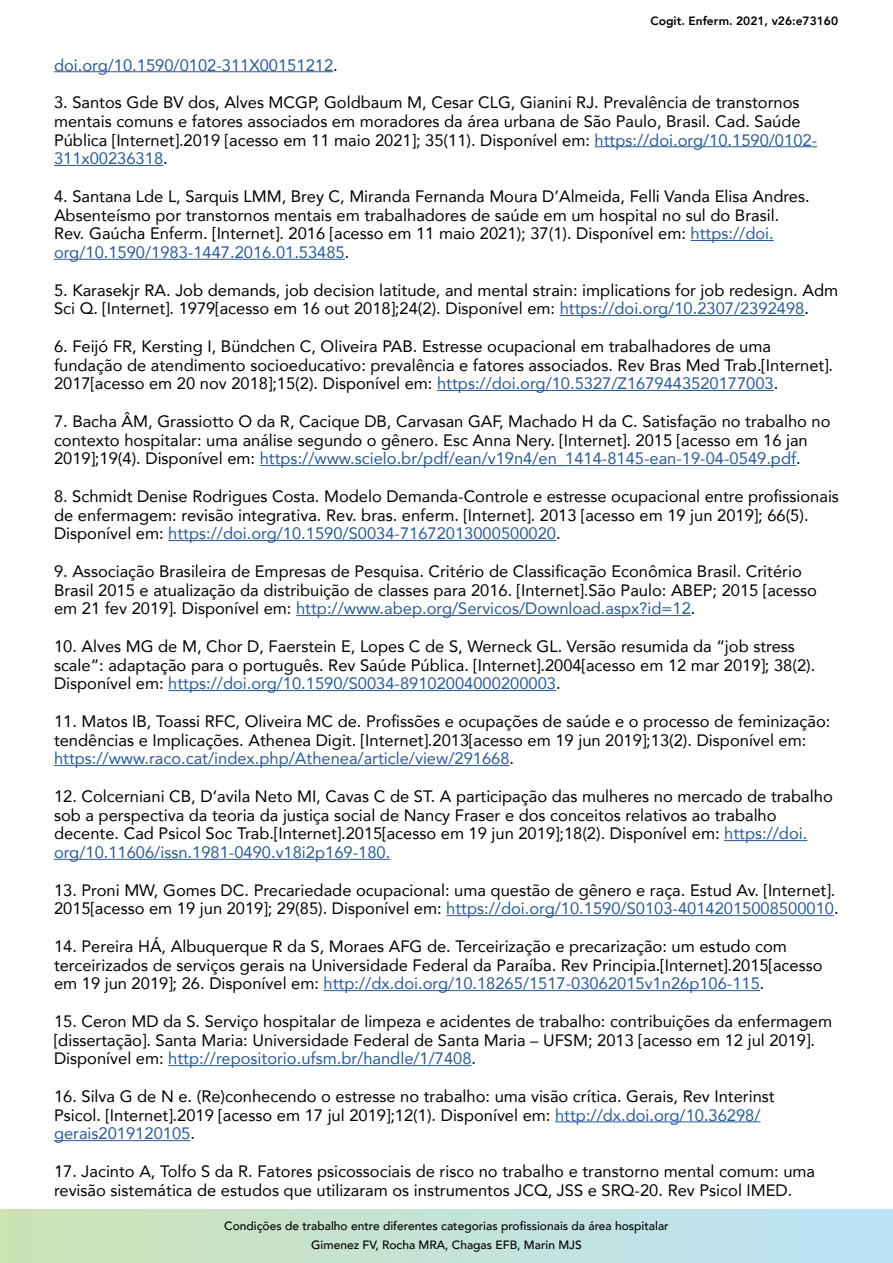
<style>
.page{position:relative;width:893px;height:1263px;background:#fff}
.page>*{position:absolute;margin:0;border:0;box-sizing:border-box;transform-origin:0 0}
.t1{font:16.5px/18.8px "Avenir";color:#000}
.t2{font:16.5px "Avenir";color:#275b9b}
.t3{font:500 12px/18.6px "Avenir";color:#000;text-align:center}
.t4{font:800 12px "Avenir";color:#000}
.s1{color:#000}
.s2{color:#275b9b}
</style>
<div class="page">
<svg style="left:0;top:1209px;width:893px;height:54px;background:#c4e2d6"></svg>
<hr style="left:54px;top:71px;width:279px;height:1px;background:#275b9b">
<hr style="left:595px;top:146px;width:222px;height:1px;background:#275b9b">
<hr style="left:54px;top:165px;width:109px;height:1px;background:#275b9b">
<hr style="left:691px;top:240px;width:83px;height:1px;background:#275b9b">
<hr style="left:54px;top:259px;width:291px;height:1px;background:#275b9b">
<hr style="left:560px;top:315px;width:244px;height:1px;background:#275b9b">
<hr style="left:437px;top:390px;width:337px;height:1px;background:#275b9b">
<hr style="left:260px;top:465px;width:536px;height:1px;background:#275b9b">
<hr style="left:168px;top:540px;width:388px;height:1px;background:#275b9b">
<hr style="left:296px;top:615px;width:395px;height:1px;background:#275b9b">
<hr style="left:168px;top:690px;width:388px;height:1px;background:#275b9b">
<hr style="left:54px;top:765px;width:455px;height:1px;background:#275b9b">
<hr style="left:724px;top:840px;width:83px;height:1px;background:#275b9b">
<hr style="left:54px;top:859px;width:336px;height:1px;background:#275b9b">
<hr style="left:446px;top:915px;width:388px;height:1px;background:#275b9b">
<hr style="left:324px;top:990px;width:436px;height:1px;background:#275b9b">
<hr style="left:168px;top:1065px;width:304px;height:1px;background:#275b9b">
<hr style="left:555px;top:1121px;width:206px;height:1px;background:#275b9b">
<hr style="left:54px;top:1140px;width:136px;height:1px;background:#275b9b">
<p class="t4" style="left:650px;top:12px;width:189px">Cogit. Enferm. 2021, v26:e73160</p>
<p class="t2" style="left:54px;top:52px;width:285px">doi.org/10.1590/0102-311X00151212<span class="s1">.</span></p>
<p class="t1" style="left:54px;top:92px;width:765px">3. Santos Gde BV dos, Alves MCGP, Goldbaum M, Cesar CLG, Gianini RJ. Prevalência de transtornos mentais comuns e fatores associados em moradores da área urbana de São Paulo, Brasil. Cad. Saúde Pública [Internet].2019 [acesso em 11 maio 2021]; 35(11). Disponível em: <span class="s2">https://doi.org/10.1590/0102- 311x00236318</span>.</p>
<p class="t1" style="left:54px;top:186px;width:757px">4. Santana Lde L, Sarquis LMM, Brey C, Miranda Fernanda Moura D’Almeida, Felli Vanda Elisa Andres.<br>Absenteísmo por transtornos mentais em trabalhadores de saúde em um hospital no sul do Brasil.<br>Rev. Gaúcha Enferm. [Internet]. 2016 [acesso em 11 maio 2021); 37(1). Disponível em: <span class="s2">https://doi. org/10.1590/1983-1447.2016.01.53485</span>.</p>
<p class="t1" style="left:54px;top:280px;width:786px">5. Karasekjr RA. Job demands, job decision latitude, and mental strain: implications for job redesign. Adm<br>Sci Q. [Internet]. 1979[acesso em 16 out 2018];24(2). Disponível em: <span class="s2">https://doi.org/10.2307/2392498</span>.</p>
<p class="t1" style="left:54px;top:336px;width:781px">6. Feijó FR, Kersting I, Bündchen C, Oliveira PAB. Estresse ocupacional em trabalhadores de uma fundação de atendimento socioeducativo: prevalência e fatores associados. Rev Bras Med Trab.[Internet].<br>2017[acesso em 20 nov 2018];15(2). Disponível em: <span class="s2">https://doi.org/10.5327/Z1679443520177003</span>.</p>
<p class="t1" style="left:54px;top:411px;width:778px">7. Bacha ÂM, Grassiotto O da R, Cacique DB, Carvasan GAF, Machado H da C. Satisfação no trabalho no contexto hospitalar: uma análise segundo o gênero. Esc Anna Nery. [Internet]. 2015 [acesso em 16 jan<br>2019];19(4). Disponível em: <span class="s2">https://www.scielo.br/pdf/ean/v19n4/en_1414-8145-ean-19-04-0549.pdf</span>.</p>
<p class="t1" style="left:54px;top:486px;width:786px">8. Schmidt Denise Rodrigues Costa. Modelo Demanda-Controle e estresse ocupacional entre profissionais de enfermagem: revisão integrativa. Rev. bras. enferm. [Internet]. 2013 [acesso em 19 jun 2019]; 66(5).<br>Disponível em: <span class="s2">https://doi.org/10.1590/S0034-71672013000500020</span>.</p>
<p class="t1" style="left:54px;top:561px;width:764px">9. Associação Brasileira de Empresas de Pesquisa. Critério de Classificação Econômica Brasil. Critério<br>Brasil 2015 e atualização da distribuição de classes para 2016. [Internet].São Paulo: ABEP; 2015 [acesso em 21 fev 2019]. Disponível em: <span class="s2">http://www.abep.org/Servicos/Download.aspx?id=12</span>.</p>
<p class="t1" style="left:54px;top:636px;width:763px">10. Alves MG de M, Chor D, Faerstein E, Lopes C de S, Werneck GL. Versão resumida da “job stress scale”: adaptação para o português. Rev Saúde Pública. [Internet].2004[acesso em 12 mar 2019]; 38(2).<br>Disponível em: <span class="s2">https://doi.org/10.1590/S0034-89102004000200003</span>.</p>
<p class="t1" style="left:54px;top:711px;width:778px">11. Matos IB, Toassi RFC, Oliveira MC de. Profissões e ocupações de saúde e o processo de feminização: tendências e Implicações. Athenea Digit. [Internet].2013[acesso em 19 jun 2019];13(2). Disponível em: <span class="s2">https://www.raco.cat/index.php/Athenea/article/view/291668</span>.</p>
<p class="t1" style="left:54px;top:786px;width:780px">12. Colcerniani CB, D’avila Neto MI, Cavas C de ST. A participação das mulheres no mercado de trabalho sob a perspectiva da teoria da justiça social de Nancy Fraser e dos conceitos relativos ao trabalho decente. Cad Psicol Soc Trab.[Internet].2015[acesso em 19 jun 2019];18(2). Disponível em: <span class="s2">https://doi. org/10.11606/issn.1981-0490.v18i2p169-180.</span></p>
<p class="t1" style="left:54px;top:880px;width:786px">13. Proni MW, Gomes DC. Precariedade ocupacional: uma questão de gênero e raça. Estud Av. [Internet].<br>2015[acesso em 19 jun 2019]; 29(85). Disponível em: <span class="s2">https://doi.org/10.1590/S0103-40142015008500010</span>.</p>
<p class="t1" style="left:54px;top:936px;width:770px">14. Pereira HÁ, Albuquerque R da S, Moraes AFG de. Terceirização e precarização: um estudo com terceirizados de serviços gerais na Universidade Federal da Paraíba. Rev Principia.[Internet].2015[acesso em 19 jun 2019]; 26. Disponível em: <span class="s2">http://dx.doi.org/10.18265/1517-03062015v1n26p106-115</span>.</p>
<p class="t1" style="left:54px;top:1011px;width:780px">15. Ceron MD da S. Serviço hospitalar de limpeza e acidentes de trabalho: contribuições da enfermagem [dissertação]. Santa Maria: Universidade Federal de Santa Maria – UFSM; 2013 [acesso em 12 jul 2019].<br>Disponível em: <span class="s2">http://repositorio.ufsm.br/handle/1/7408</span>.</p>
<p class="t1" style="left:54px;top:1086px;width:722px">16. Silva G de N e. (Re)conhecendo o estresse no trabalho: uma visão crítica. Gerais, Rev Interinst<br>Psicol. [Internet].2019 [acesso em 17 jul 2019];12(1). Disponível em: <span class="s2">http://dx.doi.org/10.36298/ gerais2019120105</span>.</p>
<p class="t1" style="left:54px;top:1161px;width:763px">17. Jacinto A, Tolfo S da R. Fatores psicossociais de risco no trabalho e transtorno mental comum: uma revisão sistemática de estudos que utilizaram os instrumentos JCQ, JSS e SRQ-20. Rev Psicol IMED.</p>
<p class="t3" style="left:224px;top:1216px;width:446px">Condições de trabalho entre diferentes categorias profissionais da área hospitalar<br>Gimenez FV, Rocha MRA, Chagas EFB, Marin MJS</p>
</div>
